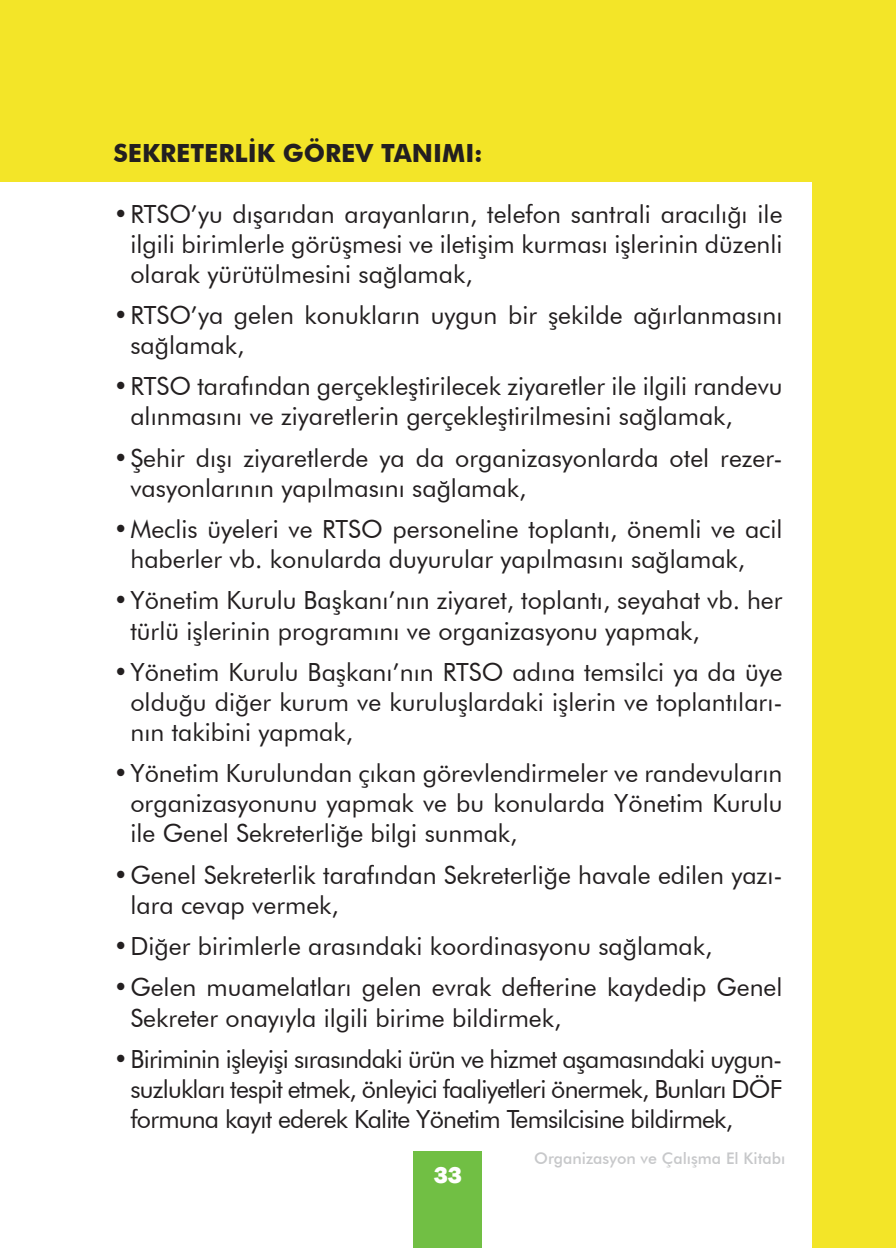
<style>
.page{position:relative;width:896px;height:1248px;background:#fff}
.page>*{position:absolute;margin:0;border:0;box-sizing:border-box;transform-origin:0 0}
.t1{font:25px/30px "Futura BT";color:#231f20}
.t2{font:700 25px "Futura BT";color:#231f20}
.t3{font:800 24px "Franklin Gothic";color:#fff}
.t4{font:500 16px "Futura BT";color:#c7c8ca}
</style>
<div class="page">
<div style="left:414px;top:1151px;width:68px;height:96px;background:#71bf44"></div>
<div style="left:0;top:0;width:896px;height:181px;background:#f3e528"></div>
<div style="left:812px;top:0;width:84px;height:1247px;background:#f3e528"></div>
<p class="t2" style="left:113px;top:138px;width:371px">SEKRETERLİK GÖREV TANIMI:</p>
<p class="t1" style="left:130px;top:198px;width:653px;text-align:justify;text-indent:-17px">•RTSO’yu dışarıdan arayanların, telefon santrali aracılığı ile ilgili birimlerle görüşmesi ve iletişim kurması işlerinin düzenli olarak yürütülmesini sağlamak,</p>
<p class="t1" style="left:130px;top:300px;width:653px;text-indent:-17px">•RTSO’ya gelen konukların uygun bir şekilde ağırlanmasını sağlamak,</p>
<p class="t1" style="left:130px;top:371px;width:653px;text-indent:-17px">•RTSO tarafından gerçekleştirilecek ziyaretler ile ilgili randevu alınmasını ve ziyaretlerin gerçekleştirilmesini sağlamak,</p>
<p class="t1" style="left:130px;top:442px;width:653px;text-indent:-17px">•Şehir dışı ziyaretlerde ya da organizasyonlarda otel rezer&shy;vasyonlarının yapılmasını sağlamak,</p>
<p class="t1" style="left:130px;top:514px;width:653px;text-indent:-17px">•Meclis üyeleri ve RTSO personeline toplantı, önemli ve acil haberler vb. konularda duyurular yapılmasını sağlamak,</p>
<p class="t1" style="left:130px;top:585px;width:653px;text-indent:-17px">•Yönetim Kurulu Başkanı’nın ziyaret, toplantı, seyahat vb. her türlü işlerinin programını ve organizasyonu yapmak,</p>
<p class="t1" style="left:130px;top:656px;width:653px;text-align:justify;text-indent:-17px">•Yönetim Kurulu Başkanı’nın RTSO adına temsilci ya da üye olduğu diğer kurum ve kuruluşlardaki işlerin ve toplantıları&shy;nın takibini yapmak,</p>
<p class="t1" style="left:130px;top:758px;width:653px;text-align:justify;text-indent:-17px">•Yönetim Kurulundan çıkan görevlendirmeler ve randevuların organizasyonunu yapmak ve bu konularda Yönetim Kurulu ile Genel Sekreterliğe bilgi sunmak,</p>
<p class="t1" style="left:130px;top:859px;width:653px;text-indent:-17px">•Genel Sekreterlik tarafından Sekreterliğe havale edilen yazı&shy;lara cevap vermek,</p>
<p class="t1" style="left:113px;top:930px;width:600px">•Diğer birimlerle arasındaki koordinasyonu sağlamak,</p>
<p class="t1" style="left:130px;top:972px;width:653px;text-indent:-17px">•Gelen muamelatları gelen evrak defterine kaydedip Genel<br>Sekreter onayıyla ilgili birime bildirmek,</p>
<p class="t1" style="left:130px;top:1043px;width:653px;text-align:justify;text-indent:-17px">•Biriminin işleyişi sırasındaki ürün ve hizmet aşamasındaki uygun&shy;suzlukları tespit etmek, önleyici faaliyetleri önermek, Bunları DÖF formuna kayıt ederek Kalite Yönetim Temsilcisine bildirmek,</p>
<p class="t3" style="left:434px;top:1158px;width:30px">33</p>
<p class="t4" style="left:534px;top:1148px;width:253px">Organizasyon ve Çalışma El Kitabı</p>
</div>
